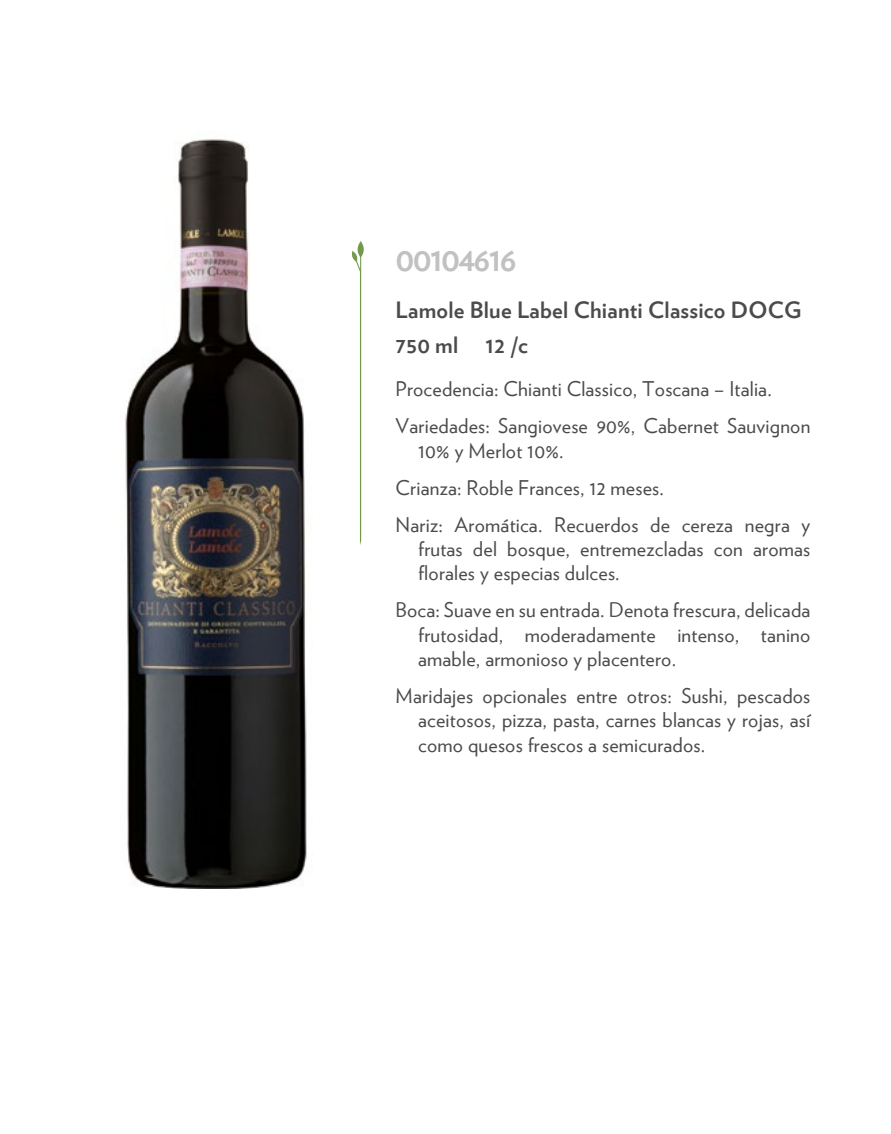
<style>
.page{position:relative;width:891px;height:1134px;background:#fff}
.page>*{position:absolute;margin:0;border:0;box-sizing:border-box;transform-origin:0 0}
.t1{font:700 33.75px "Verlag";letter-spacing:-.05em;color:#c1c1c1}
.t2{font:700 22.5px "Verlag";letter-spacing:.01em;color:#4b4b4c}
.t3{font:20.25px/24.3px "Verlag";letter-spacing:.01em;color:#4b4b4c}
</style>
<div class="page">
<img style="left:119px;top:139px;width:188px;height:750px">
<svg style="left:352px;top:241px;width:12px;height:304px"></svg>
<h1 class="t1" style="left:396px;top:232px;width:123px">00104616</h1>
<p class="t2" style="left:396px;top:292px;width:407px">Lamole Blue Label Chianti Classico DOCG</p>
<p class="t2" style="left:396px;top:327px;width:64px">750 ml</p>
<p class="t2" style="left:486px;top:327px;width:44px">12 /c</p>
<p class="t3" style="left:396px;top:369px;width:416px;line-height:37.1px">Procedencia: Chianti Classico, Toscana – Italia.<br>Variedades: Sangiovese 90%, Cabernet Sauvignon</p>
<p class="t3" style="left:396px;top:431px;width:416px;line-height:37.1px;text-indent:22px">10% y Merlot 10%.<br>Crianza: Roble Frances, 12 meses.<br>Nariz: Aromática. Recuerdos de cereza negra y</p>
<p class="t3" style="left:418px;top:536px;width:394px">frutas del bosque, entremezcladas con aromas florales y especias dulces.</p>
<p class="t3" style="left:418px;top:597px;width:394px;text-align:justify;text-indent:-22px">Boca: Suave en su entrada. Denota frescura, delicada frutosidad, moderadamente intenso, tanino amable, armonioso y placentero.</p>
<p class="t3" style="left:418px;top:683px;width:394px;text-align:justify;text-indent:-22px">Maridajes opcionales entre otros: Sushi, pescados aceitosos, pizza, pasta, carnes blancas y rojas, así como quesos frescos a semicurados.</p>
</div>
